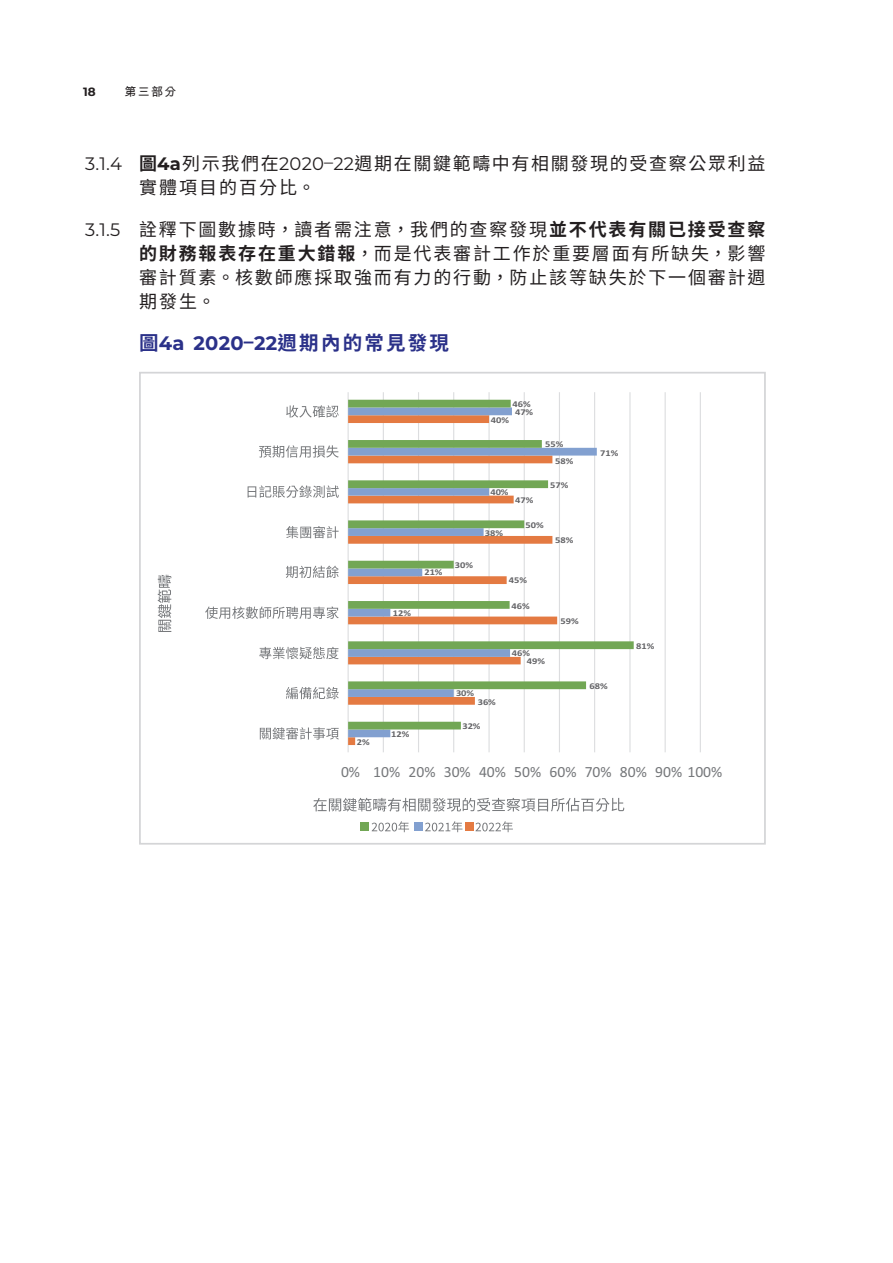
<style>
.page{position:relative;width:893px;height:1263px;background:#fff}
.page>*{position:absolute;margin:0;border:0;box-sizing:border-box;transform-origin:0 0}
._04___H2{font:700 19.5px "Noto Sans TC";letter-spacing:.115em;color:#2b3189}
._04___H2-2{font:700 19.5px "Montserrat";letter-spacing:.015em;color:#2b3189}
._07_IN0{font:18px/24px "Noto Sans TC";letter-spacing:.1em;color:#231f20;text-align:justify}
._07_IN0-2{font:18px "Montserrat";color:#231f20}
.t1{font:15.6px "Calibri";color:#76787b}
.t2{font:700 12px "M Hei HK";color:#231f20}
.t3{font:700 12px "Montserrat";color:#231f20}
.t4{font:700 8.85px "Calibri";color:#636366;scale:1.18 1}
.s1{font-family:"Montserrat"}
.s2{font-weight:700}
.s3{font-family:"Montserrat";font-weight:700}
.s4{font-family:"Noto Sans TC"}
</style>
<div class="page">
<div style="left:139px;top:372px;width:627px;height:473px;border:2px solid #d4d5d7"></div>
<hr style="left:383px;top:392px;width:1px;height:360px;background:#dcdddf">
<hr style="left:418px;top:392px;width:1px;height:360px;background:#dcdddf">
<hr style="left:453px;top:392px;width:1px;height:360px;background:#dcdddf">
<hr style="left:488px;top:392px;width:2px;height:360px;background:#dcdddf">
<hr style="left:524px;top:392px;width:1px;height:360px;background:#dcdddf">
<hr style="left:559px;top:392px;width:1px;height:360px;background:#dcdddf">
<hr style="left:594px;top:392px;width:1px;height:360px;background:#dcdddf">
<hr style="left:629px;top:392px;width:1px;height:360px;background:#dcdddf">
<hr style="left:665px;top:392px;width:1px;height:360px;background:#dcdddf">
<hr style="left:700px;top:392px;width:1px;height:360px;background:#dcdddf">
<hr style="left:348px;top:392px;width:1px;height:360px;background:#dcdddf">
<svg style="left:348px;top:729px;width:176px;height:8px"></svg>
<svg style="left:348px;top:400px;width:286px;height:329px"></svg>
<div style="left:360px;top:822px;width:8px;height:9px;background:#72a755"></div>
<div style="left:414px;top:822px;width:9px;height:9px;background:#82a0d0"></div>
<div style="left:465px;top:822px;width:9px;height:9px;background:#e47a42"></div>
<svg style="left:158px;top:575px;width:13px;height:57px"></svg>
<svg style="left:372px;top:821px;width:37px;height:11px"></svg>
<svg style="left:425px;top:821px;width:37px;height:11px"></svg>
<svg style="left:475px;top:821px;width:38px;height:11px"></svg>
<svg style="left:260px;top:727px;width:79px;height:12px"></svg>
<svg style="left:286px;top:687px;width:53px;height:12px"></svg>
<svg style="left:259px;top:647px;width:80px;height:12px"></svg>
<svg style="left:205px;top:606px;width:134px;height:13px"></svg>
<svg style="left:286px;top:566px;width:53px;height:12px"></svg>
<svg style="left:286px;top:526px;width:53px;height:12px"></svg>
<svg style="left:248px;top:485px;width:91px;height:13px"></svg>
<svg style="left:259px;top:445px;width:80px;height:13px"></svg>
<svg style="left:286px;top:405px;width:53px;height:13px"></svg>
<svg style="left:313px;top:798px;width:311px;height:13px"></svg>
<p class="t3" style="left:83px;top:83px;width:14px">18</p>
<p class="t2" style="left:124px;top:83px;width:54px">第三部分</p>
<p class="_07_IN0-2" style="left:85px;top:151px;width:39px">3.1.4</p>
<p class="_07_IN0-2" style="left:85px;top:217px;width:37px">3.1.5</p>
<p class="_07_IN0" style="left:333px;top:152px;width:433px"><span class="s1">22</span>週期在關鍵範疇中有相關發現的受查察公眾利益</p>
<p class="_07_IN0" style="left:139px;top:152px;width:186px"><span class="s2">圖</span><span class="s3">4a</span>列示我們在<span class="s1">2020</span></p>
<p class="_07_IN0-2" style="left:324px;top:150px;width:10px">–</p>
<p class="_07_IN0" style="left:139px;top:176px;width:178px">實體項目的百分比。</p>
<p class="_07_IN0" style="left:139px;top:218px;width:628px">詮釋下圖數據時，讀者需注意，我們的查察發現<span class="s2">並不代表有關已接受查察</span></p>
<p class="_07_IN0" style="left:139px;top:242px;width:628px"><span class="s2">的財務報表存在重大錯報</span>，而是代表審計工作於重要層面有所缺失，影響審計質素。核數師應採取強而有力的行動，防止該等缺失於下一個審計週期發生。</p>
<p class="_04___H2" style="left:254px;top:332px;width:197px"><span class="s1">22</span>週期內的常見發現</p>
<p class="_04___H2-2" style="left:139px;top:329px;width:47px"><span class="s4">圖</span>4a</p>
<p class="_04___H2-2" style="left:193px;top:329px;width:52px">2020</p>
<p class="_04___H2-2" style="left:244px;top:327px;width:11px">–</p>
<p class="t4" style="left:513px;top:397px;width:17px">46%</p>
<p class="t4" style="left:357px;top:736px;width:12px">2%</p>
<p class="t4" style="left:393px;top:606px;width:17px">12%</p>
<p class="t4" style="left:391px;top:728px;width:17px">12%</p>
<p class="t4" style="left:424px;top:566px;width:17px">21%</p>
<p class="t4" style="left:515px;top:406px;width:17px">47%</p>
<p class="t4" style="left:491px;top:413px;width:17px">40%</p>
<p class="t4" style="left:490px;top:485px;width:17px">40%</p>
<p class="t4" style="left:515px;top:493px;width:17px">47%</p>
<p class="t4" style="left:545px;top:437px;width:17px">55%</p>
<p class="t4" style="left:555px;top:455px;width:17px">58%</p>
<p class="t4" style="left:550px;top:479px;width:17px">57%</p>
<p class="t4" style="left:455px;top:559px;width:17px">30%</p>
<p class="t4" style="left:485px;top:526px;width:17px">38%</p>
<p class="t4" style="left:526px;top:518px;width:17px">50%</p>
<p class="t4" style="left:509px;top:574px;width:17px">45%</p>
<p class="t4" style="left:512px;top:599px;width:17px">46%</p>
<p class="t4" style="left:456px;top:687px;width:17px">30%</p>
<p class="t4" style="left:512px;top:647px;width:17px">46%</p>
<p class="t4" style="left:527px;top:655px;width:17px">49%</p>
<p class="t4" style="left:478px;top:695px;width:17px">36%</p>
<p class="t4" style="left:462px;top:720px;width:17px">32%</p>
<p class="t4" style="left:555px;top:534px;width:17px">58%</p>
<p class="t4" style="left:560px;top:614px;width:17px">59%</p>
<p class="t4" style="left:600px;top:446px;width:17px">71%</p>
<p class="t4" style="left:590px;top:680px;width:17px">68%</p>
<p class="t4" style="left:636px;top:639px;width:17px">81%</p>
<p class="t1" style="left:341px;top:761px;width:21px">0%</p>
<p class="t1" style="left:373px;top:761px;width:29px">10%</p>
<p class="t1" style="left:409px;top:761px;width:29px">20%</p>
<p class="t1" style="left:444px;top:761px;width:29px">30%</p>
<p class="t1" style="left:479px;top:761px;width:29px">40%</p>
<p class="t1" style="left:514px;top:761px;width:29px">50%</p>
<p class="t1" style="left:549px;top:761px;width:29px">60%</p>
<p class="t1" style="left:585px;top:761px;width:29px">70%</p>
<p class="t1" style="left:620px;top:761px;width:29px">80%</p>
<p class="t1" style="left:655px;top:761px;width:69px">90% 100%</p>
</div>
